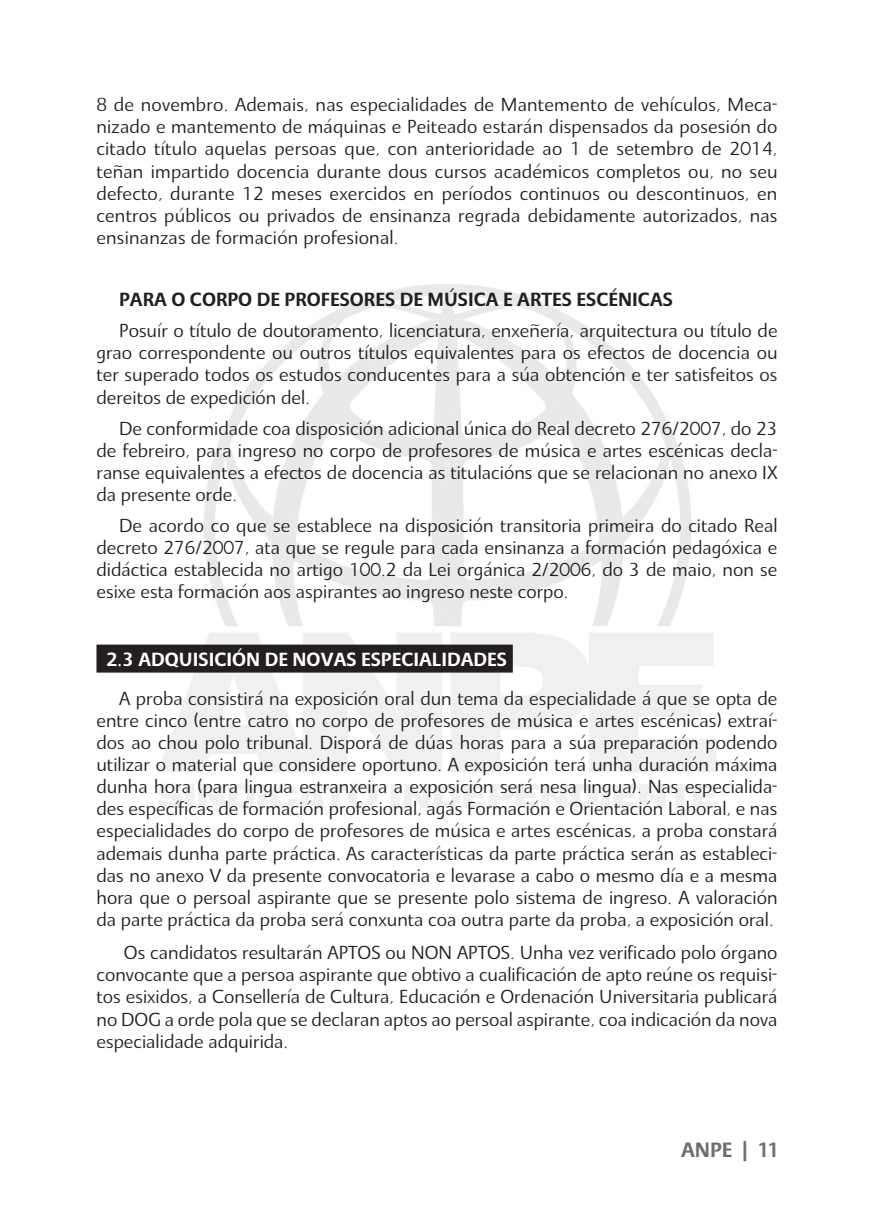
<style>
.page{position:relative;width:874px;height:1225px;background:#fff}
.page>*{position:absolute;margin:0;border:0;box-sizing:border-box;transform-origin:0 0}
.t1{font:700 20px "BUPA Quanta";color:#6c6d70}
.t2{font:18.4px/22px "BUPA Quanta Text";color:#231f20;text-align:justify}
.t3{font:700 18.4px "BUPA Quanta";color:#231f20}
.t4{font:700 18.4px "BUPA Quanta";color:#fff}
</style>
<div class="page">
<img style="left:107px;top:284px;width:610px;height:525px">
<div style="left:96px;top:644px;width:416px;height:28px;background:#231f20"></div>
<p class="t2" style="left:96px;top:93px;width:682px">8 de novembro. Ademais, nas especialidades de Mantemento de vehículos, Meca&shy;nizado e mantemento de máquinas e Peiteado estarán dispensados da posesión do citado título aquelas persoas que, con anterioridade ao 1 de setembro de 2014, teñan impartido docencia durante dous cursos académicos completos ou, no seu defecto, durante 12 meses exercidos en períodos continuos ou descontinuos, en centros públicos ou privados de ensinanza regrada debidamente autorizados, nas ensinanzas de formación profesional.</p>
<p class="t3" style="left:119px;top:288px;width:555px">PARA O CORPO DE PROFESORES DE MÚSICA E ARTES ESCÉNICAS</p>
<p class="t2" style="left:96px;top:319px;width:682px;text-indent:23px">Posuír o título de doutoramento, licenciatura, enxeñería, arquitectura ou título de grao correspondente ou outros títulos equivalentes para os efectos de docencia ou ter superado todos os estudos conducentes para a súa obtención e ter satisfeitos os dereitos de expedición del.</p>
<p class="t2" style="left:96px;top:417px;width:682px;text-indent:23px">De conformidade coa disposición adicional única do Real decreto 276/2007, do 23 de febreiro, para ingreso no corpo de profesores de música e artes escénicas decla&shy;ranse equivalentes a efectos de docencia as titulacións que se relacionan no anexo IX da presente orde.</p>
<p class="t2" style="left:96px;top:514px;width:682px;text-indent:23px">De acordo co que se establece na disposición transitoria primeira do citado Real decreto 276/2007, ata que se regule para cada ensinanza a formación pedagóxica e didáctica establecida no artigo 100.2 da Lei orgánica 2/2006, do 3 de maio, non se esixe esta formación aos aspirantes ao ingreso neste corpo.</p>
<p class="t4" style="left:106px;top:647px;width:402px">2.3 ADQUISICIÓN DE NOVAS ESPECIALIDADES</p>
<p class="t2" style="left:96px;top:687px;width:682px;text-indent:23px">A proba consistirá na exposición oral dun tema da especialidade á que se opta de entre cinco (entre catro no corpo de profesores de música e artes escénicas) extraí&shy;dos ao chou polo tribunal. Disporá de dúas horas para a súa preparación podendo utilizar o material que considere oportuno. A exposición terá unha duración máxima dunha hora (para lingua estranxeira a exposición será nesa lingua). Nas especialida&shy;des específicas de formación profesional, agás Formación e Orientación Laboral, e nas especialidades do corpo de profesores de música e artes escénicas, a proba constará ademais dunha parte práctica. As características da parte práctica serán as estableci&shy;das no anexo V da presente convocatoria e levarase a cabo o mesmo día e a mesma hora que o persoal aspirante que se presente polo sistema de ingreso. A valoración da parte práctica da proba será conxunta coa outra parte da proba, a exposición oral.</p>
<p class="t2" style="left:96px;top:941px;width:682px;text-indent:27px">Os candidatos resultarán APTOS ou NON APTOS. Unha vez verificado polo órgano convocante que a persoa aspirante que obtivo a cualificación de apto reúne os requisi&shy;tos esixidos, a Consellería de Cultura, Educación e Ordenación Universitaria publicará no DOG a orde pola que se declaran aptos ao persoal aspirante, coa indicación da nova especialidade adquirida.</p>
<p class="t1" style="left:680px;top:1137px;width:98px">ANPE | 11</p>
</div>
